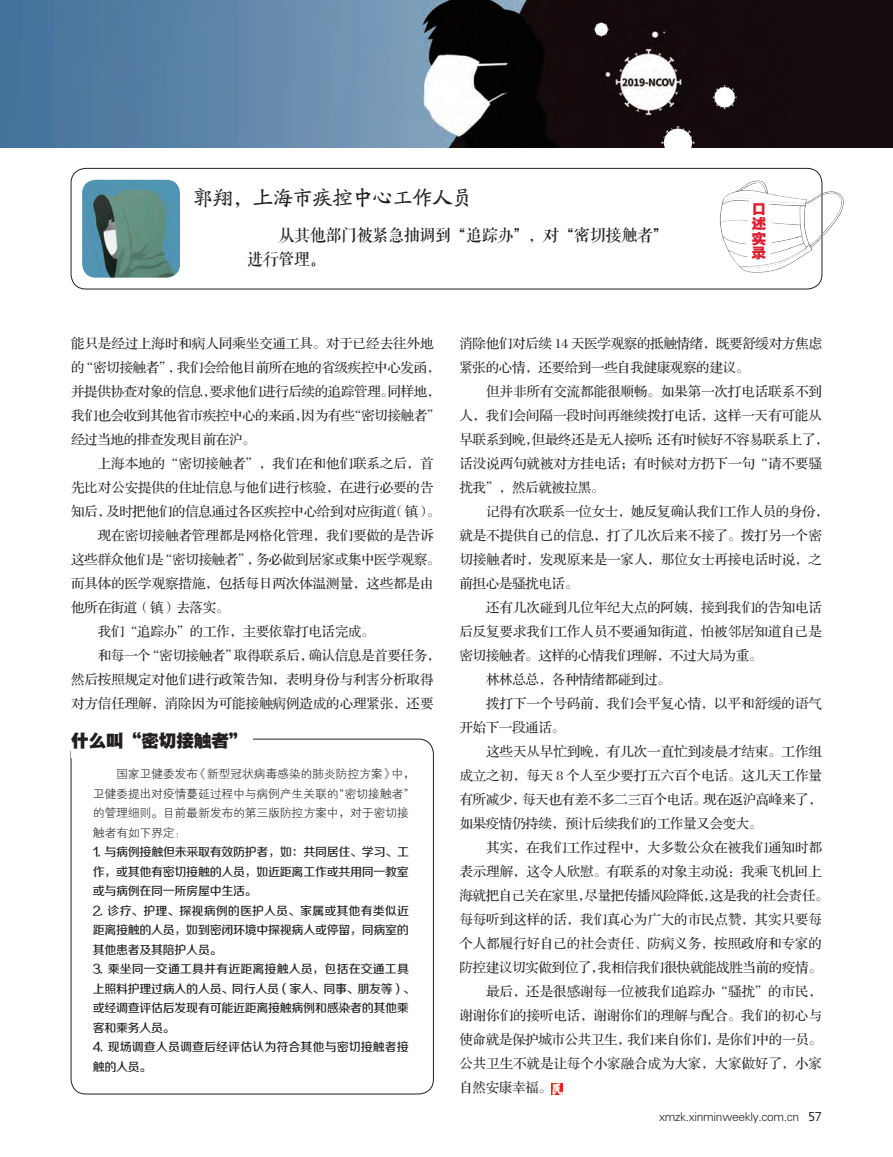
<style>
.page{position:relative;width:893px;height:1157px;background:#fff}
.page>*{position:absolute;margin:0;border:0;box-sizing:border-box;transform-origin:0 0}
.t1{font:21px "FZBWKSJW GB1 0";letter-spacing:-.05em;color:#231f20}
.t2{font:18px "FZYDTHJW GB1 0";letter-spacing:-.025em;color:#231f20}
.t3{font:16.5px/24px "FZQKBYSJW GB1 0";letter-spacing:-.05em;color:#231f20}
.t4{font:15px/14.5px "FZYDTHJW GB1 0";color:#da2031;text-align:justify}
.t5{font:13.5px "FZS3 JW GB1 0";letter-spacing:-.005em;color:#231f20}
.t6{font:13.5px "FZS3 JW GB1 0";letter-spacing:-.025em;color:#231f20}
.t7{font:12px/19.5px "FZZZHUNHJW GB1 0";letter-spacing:-.025em;color:#231f20;text-align:justify}
.t8{font:12px/19.5px "FZXH1 JW GB1 0";letter-spacing:-.025em;color:#231f20}
.t9{font:12px/19.5px "FZZZHUNHJW GB1 0";letter-spacing:.005em;color:#231f20}
.s1{font-family:"Microsoft Ya Hei"}
</style>
<div class="page">
<img style="left:0;top:0;width:893px;height:147px">
<svg style="left:713px;top:86px;width:23px;height:23px"></svg>
<svg style="left:662px;top:126px;width:32px;height:22px"></svg>
<svg style="left:594px;top:22px;width:15px;height:15px"></svg>
<svg style="left:551px;top:1083px;width:12px;height:11px"></svg>
<div style="left:71px;top:168px;width:751px;height:121px;border:1px solid #231f20;border-radius:15px"></div>
<img style="left:82px;top:180px;width:98px;height:98px">
<img style="left:727px;top:180px;width:117px;height:94px">
<svg style="left:719px;top:195px;width:83px;height:74px"></svg>
<p class="t1" style="left:193px;top:186px;width:282px">郭翔，上海市疾控中心工作人员</p>
<p class="t3" style="left:247px;top:224px;width:423px">　　从其他部门被紧急抽调到“追踪办”，对“密切接触者”进行管理。</p>
<p class="t4" style="left:751px;top:202px;width:16px">口述实录</p>
<p class="t5" style="left:71px;top:336px;width:364px">能只是经过上海时和病人同乘坐交通工具。对于已经去往外地</p>
<p class="t6" style="left:71px;top:360px;width:371px">的“密切接触者”，我们会给他目前所在地的省级疾控中心发函，</p>
<p class="t6" style="left:71px;top:384px;width:371px">并提供协查对象的信息，要求他们进行后续的追踪管理。同样地，</p>
<p class="t6" style="left:71px;top:408px;width:371px">我们也会收到其他省市疾控中心的来函，因为有些“密切接触者”</p>
<p class="t6" style="left:71px;top:432px;width:186px">经过当地的排查发现目前在沪。</p>
<p class="t5" style="left:98px;top:456px;width:337px">上海本地的“密切接触者”，我们在和他们联系之后，首</p>
<p class="t5" style="left:71px;top:480px;width:364px">先比对公安提供的住址信息与他们进行核验，在进行必要的告</p>
<p class="t6" style="left:71px;top:504px;width:371px">知后，及时把他们的信息通过各区疾控中心给到对应街道（镇）。</p>
<p class="t5" style="left:98px;top:528px;width:337px">现在密切接触者管理都是网格化管理，我们要做的是告诉</p>
<p class="t6" style="left:71px;top:552px;width:371px">这些群众他们是“密切接触者”，务必做到居家或集中医学观察。</p>
<p class="t5" style="left:71px;top:576px;width:364px">而具体的医学观察措施，包括每日两次体温测量，这些都是由</p>
<p class="t6" style="left:71px;top:600px;width:160px">他所在街道（镇）去落实。</p>
<p class="t6" style="left:98px;top:624px;width:278px">我们“追踪办”的工作，主要依靠打电话完成。</p>
<p class="t6" style="left:98px;top:648px;width:344px">和每一个“密切接触者”取得联系后，确认信息是首要任务，</p>
<p class="t5" style="left:71px;top:672px;width:364px">然后按照规定对他们进行政策告知，表明身份与利害分析取得</p>
<p class="t5" style="left:71px;top:696px;width:364px">对方信任理解，消除因为可能接触病例造成的心理紧张，还要</p>
<p class="t2" style="left:71px;top:731px;width:177px">什么叫“密切接触者”</p>
<p class="t8" style="left:93px;top:764px;width:324px">　　国家卫健委发布《新型冠状病毒感染的肺炎防控方案》中，卫健委提出对疫情蔓延过程中与病例产生关联的“密切接触者”的管理细则。目前最新发布的第三版防控方案中，对于密切接触者有如下界定：</p>
<p class="t7" style="left:93px;top:843px;width:318px">1. 与病例接触但未采取有效防护者，如：共同居住、学习、工作，或其他有密切接触的人员，如近距离工作或共用同一教室或与病例在同一所房屋中生活。</p>
<p class="t7" style="left:93px;top:901px;width:318px">2. 诊疗、护理、探视病例的医护人员、家属或其他有类似近距离接触的人员，如到密闭环境中探视病人或停留，同病室的其他患者及其陪护人员。</p>
<p class="t7" style="left:93px;top:960px;width:324px;text-align:left">3. 乘坐同一交通工具并有近距离接触人员，包括在交通工具上照料护理过病人的人员、同行人员（家人、同事、朋友等）、或经调查评估后发现有可能近距离接触病例和感染者的其他乘客和乘务人员。</p>
<p class="t9" style="left:93px;top:1038px;width:318px">4. 现场调查人员调查后经评估认为符合其他与密切接触者接触的人员。</p>
<p class="t6" style="left:459px;top:336px;width:364px">消除他们对后续 14 天医学观察的抵触情绪，既要舒缓对方焦虑</p>
<p class="t6" style="left:459px;top:360px;width:291px">紧张的心情，还要给到一些自我健康观察的建议。</p>
<p class="t5" style="left:486px;top:384px;width:337px">但并非所有交流都能很顺畅。如果第一次打电话联系不到</p>
<p class="t5" style="left:459px;top:408px;width:364px">人，我们会间隔一段时间再继续拨打电话，这样一天有可能从</p>
<p class="t6" style="left:459px;top:432px;width:371px">早联系到晚，但最终还是无人接听；还有时候好不容易联系上了，</p>
<p class="t5" style="left:459px;top:456px;width:364px">话没说两句就被对方挂电话；有时候对方扔下一句“请不要骚</p>
<p class="t6" style="left:459px;top:480px;width:147px">扰我”，然后就被拉黑。</p>
<p class="t6" style="left:486px;top:504px;width:344px">记得有次联系一位女士，她反复确认我们工作人员的身份，</p>
<p class="t5" style="left:459px;top:528px;width:364px">就是不提供自己的信息，打了几次后来不接了。拨打另一个密</p>
<p class="t5" style="left:459px;top:552px;width:364px">切接触者时，发现原来是一家人，那位女士再接电话时说，之</p>
<p class="t6" style="left:459px;top:576px;width:120px">前担心是骚扰电话。</p>
<p class="t5" style="left:486px;top:600px;width:337px">还有几次碰到几位年纪大点的阿姨，接到我们的告知电话</p>
<p class="t5" style="left:459px;top:624px;width:364px">后反复要求我们工作人员不要通知街道，怕被邻居知道自己是</p>
<p class="t6" style="left:459px;top:648px;width:305px">密切接触者。这样的心情我们理解，不过大局为重。</p>
<p class="t6" style="left:486px;top:672px;width:186px">林林总总，各种情绪都碰到过。</p>
<p class="t5" style="left:486px;top:696px;width:337px">拨打下一个号码前，我们会平复心情，以平和舒缓的语气</p>
<p class="t6" style="left:459px;top:720px;width:107px">开始下一段通话。</p>
<p class="t5" style="left:486px;top:744px;width:337px">这些天从早忙到晚，有几次一直忙到凌晨才结束。工作组</p>
<p class="t5" style="left:459px;top:768px;width:364px">成立之初，每天 8 个人至少要打五六百个电话。这几天工作量</p>
<p class="t6" style="left:459px;top:792px;width:364px">有所减少，每天也有差不多二三百个电话。现在返沪高峰来了，</p>
<p class="t6" style="left:459px;top:816px;width:305px">如果疫情仍持续，预计后续我们的工作量又会变大。</p>
<p class="t5" style="left:486px;top:840px;width:337px">其实，在我们工作过程中，大多数公众在被我们通知时都</p>
<p class="t5" style="left:459px;top:864px;width:364px">表示理解，这令人欣慰。有联系的对象主动说：我乘飞机回上</p>
<p class="t6" style="left:459px;top:888px;width:371px">海就把自己关在家里，尽量把传播风险降低，这是我的社会责任。</p>
<p class="t5" style="left:459px;top:912px;width:364px">每每听到这样的话，我们真心为广大的市民点赞，其实只要每</p>
<p class="t5" style="left:459px;top:936px;width:364px">个人都履行好自己的社会责任、防病义务，按照政府和专家的</p>
<p class="t6" style="left:459px;top:960px;width:364px">防控建议切实做到位了，我相信我们很快就能战胜当前的疫情。</p>
<p class="t5" style="left:486px;top:984px;width:337px">最后，还是很感谢每一位被我们追踪办“骚扰”的市民，</p>
<p class="t5" style="left:459px;top:1008px;width:364px">谢谢你们的接听电话，谢谢你们的理解与配合。我们的初心与</p>
<p class="t6" style="left:459px;top:1032px;width:364px">使命就是保护城市公共卫生，我们来自你们，是你们中的一员。</p>
<p class="t5" style="left:459px;top:1056px;width:364px">公共卫生不就是让每个小家融合成为大家，大家做好了，小家</p>
<p class="t5" style="left:459px;top:1080px;width:94px">自然安康幸福。</p>
<p class="t8" style="left:659px;top:1106px;width:164px">xmzk.xinminweekly.com.cn <span class="s1">57</span></p>
</div>
